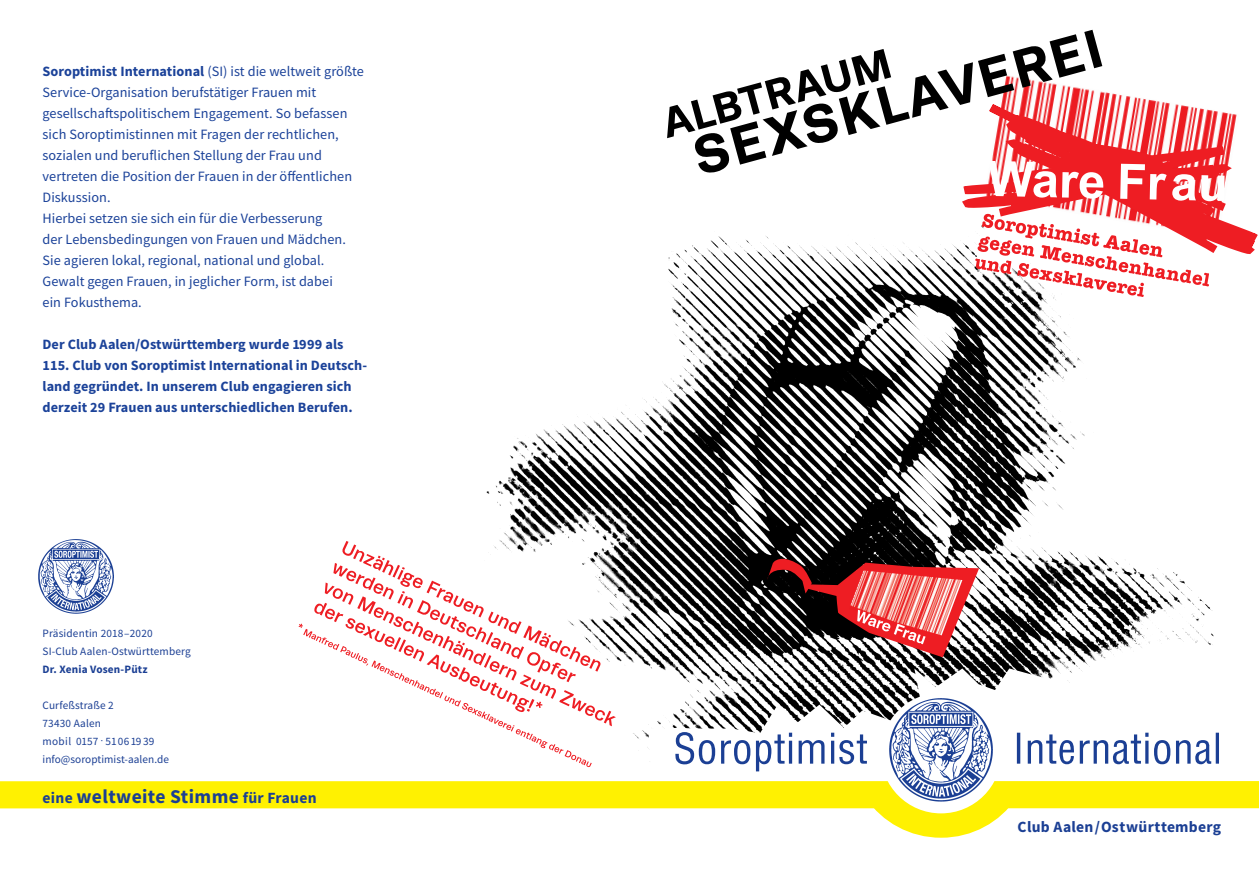
<style>
.page{position:relative;width:1259px;height:893px;background:#fff}
.page>*{position:absolute;margin:0;border:0;box-sizing:border-box;transform-origin:0 0}
.t1{font:700 19.5px "Source Sans Pro";letter-spacing:.02em;color:#1b3f94}
.t2{font:700 15.6px "Source Sans Pro";letter-spacing:.02em;color:#1b3f94}
.t3{font:14.25px/21px "Source Sans Pro";letter-spacing:.005em;color:#1b4299}
.t4{font:700 14.25px/21px "Source Sans Pro";letter-spacing:.005em;color:#1b4299}
.t5{font:11.25px/18px "Source Sans Pro";letter-spacing:.015em;color:#1b3f94}
.t6{font:700 11.25px "Source Sans Pro";letter-spacing:.015em;color:#1b3f94}
.s1{font-weight:700}
.s2{font-size:15.6px}
</style>
<div class="page">
<img style="left:486px;top:236px;width:728px;height:532px">
<svg style="left:629px;top:659px;width:630px;height:150px"></svg>
<div style="left:0;top:781px;width:1259px;height:27px;background:#fff101"></div>
<svg style="left:675px;top:732px;width:544px;height:106px"></svg>
<img style="left:890px;top:699px;width:102px;height:102px">
<img style="left:38px;top:539px;width:75px;height:75px">
<svg style="left:1102px;top:92px;width:135px;height:34px"></svg>
<svg style="left:904px;top:126px;width:354px;height:171px"></svg>
<svg style="left:695px;top:30px;width:407px;height:144px"></svg>
<svg style="left:667px;top:49px;width:224px;height:89px"></svg>
<svg style="left:298px;top:541px;width:318px;height:226px"></svg>
<svg style="left:767px;top:558px;width:212px;height:99px;background:#985252"></svg>
<p class="t3" style="left:43px;top:60px;width:323px"><span class="s1">Soroptimist International</span> (SI) ist die weltweit größte Service-Organisation berufstätiger Frauen mit gesellschaftspolitischem Engagement. So befassen sich Soroptimistinnen mit Fragen der rechtlichen, sozialen und beruflichen Stellung der Frau und vertreten die Position der Frauen in der öffentlichen Diskussion.<br>Hierbei setzen sie sich ein für die Verbesserung<br>der Lebensbedingungen von Frauen und Mädchen.<br>Sie agieren lokal, regional, national und global.<br>Gewalt gegen Frauen, in jeglicher Form, ist dabei<br>ein Fokusthema.</p>
<p class="t4" style="left:43px;top:333px;width:326px">Der Club Aalen/Ostwürttemberg wurde 1999 als 115. Club von Soroptimist International in Deutsch&shy;land gegründet. In unserem Club engagieren sich derzeit 29 Frauen aus unterschiedlichen Berufen.</p>
<p class="t5" style="left:43px;top:625px;width:150px">Präsidentin 2018 – 2020<br>SI-Club Aalen-Ostwürttemberg</p>
<p class="t6" style="left:43px;top:662px;width:106px">Dr. Xenia Vosen-Pütz</p>
<p class="t5" style="left:43px;top:697px;width:128px">Curfeßstraße 2<br>73430 Aalen<br>mobil 0157 <sup>•</sup> 51 06 19 39 info@soroptimist-aalen.de</p>
<h1 class="t1" style="left:43px;top:783px;width:276px"><span class="s2">eine</span> weltweite Stimme <span class="s2">für Frauen</span></h1>
<p class="t2" style="left:1017px;top:816px;width:205px">Club Aalen/Ostwürttemberg</p>
</div>
